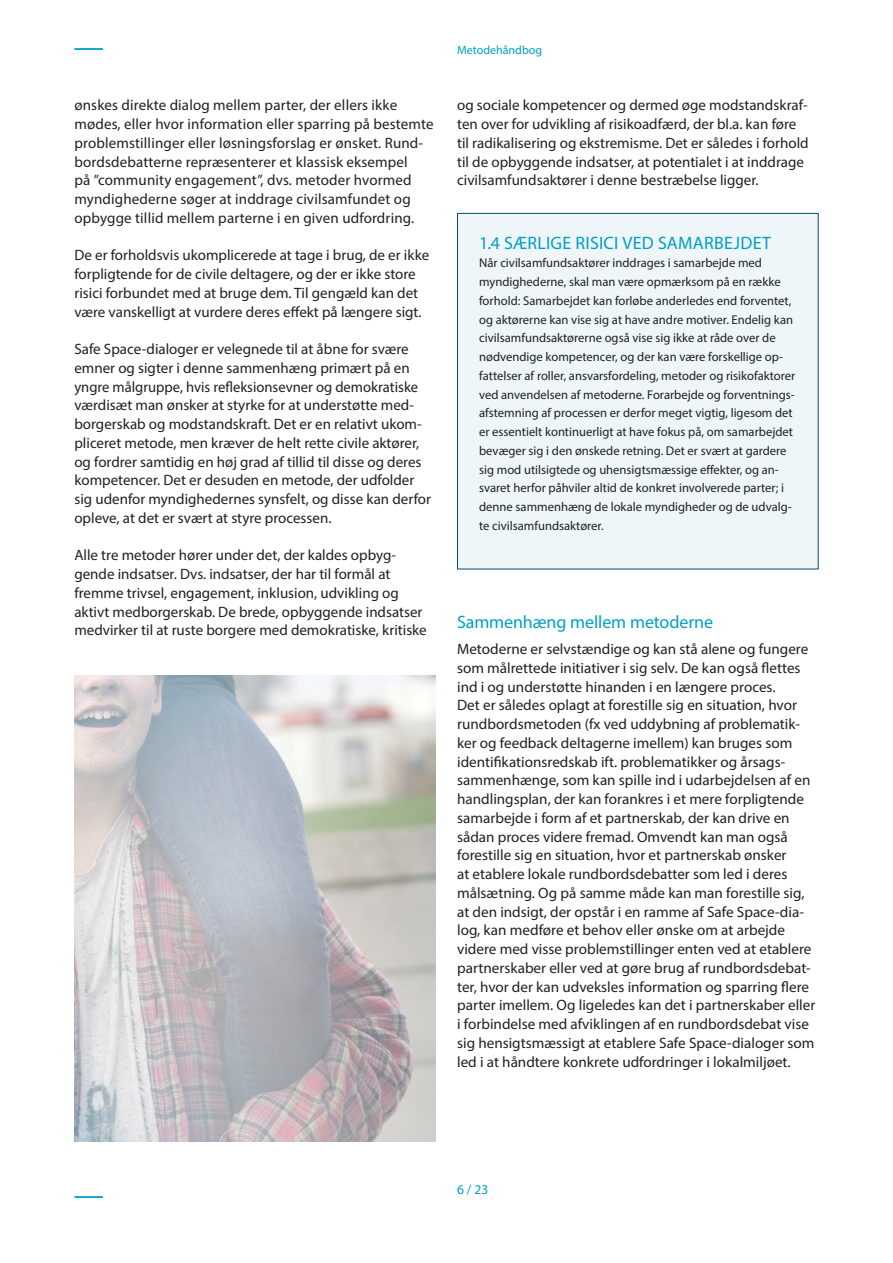
<style>
.page{position:relative;width:893px;height:1263px;background:#fff}
.page>*{position:absolute;margin:0;border:0;box-sizing:border-box;transform-origin:0 0}
.Faktaboks__Overskrif{font:18px "Myriad Pro";letter-spacing:.015em;color:#009fc6}
.Mellemrubrik{font:18px "Myriad Pro";letter-spacing:-.005em;color:#009fc6}
.Brødtekst{font:15px/18.8px "Myriad Pro";color:#231f20}
.t1{font:13.5px "Myriad Pro";color:#009fc6}
.Faktaboks__Brødtekst{font:12.75px/18.8px "Myriad Pro";color:#231f20}
.t2{font:12px "Myriad Pro";color:#009fc6}
</style>
<div class="page">
<hr style="left:74px;top:1196px;width:29px;height:2px;background:#009fc6">
<hr style="left:74px;top:48px;width:29px;height:2px;background:#009fc6">
<img style="left:74px;top:675px;width:362px;height:467px">
<div style="left:457px;top:213px;width:361px;height:356px;background:#eef6f9"></div>
<div style="left:457px;top:213px;width:362px;height:356px;border:1px solid #014f6b"></div>
<p class="Brødtekst" style="left:74px;top:96px;width:361px">ønskes direkte dialog mellem parter, der ellers ikke mødes, eller hvor information eller sparring på bestemte problemstillinger eller løsningsforslag er ønsket. Rund&shy;bordsdebatterne repræsenterer et klassisk eksempel<br>på ”community engagement”, dvs. metoder hvormed myndighederne søger at inddrage civilsamfundet og opbygge tillid mellem parterne i en given udfordring.</p>
<p class="Brødtekst" style="left:74px;top:246px;width:356px">De er forholdsvis ukomplicerede at tage i brug, de er ikke forpligtende for de civile deltagere, og der er ikke store risici forbundet med at bruge dem. Til gengæld kan det være vanskelligt at vurdere deres effekt på længere sigt.</p>
<p class="Brødtekst" style="left:74px;top:339px;width:358px">Safe Space-dialoger er velegnede til at åbne for svære emner og sigter i denne sammenhæng primært på en yngre målgruppe, hvis refleksionsevner og demokratiske værdisæt man ønsker at styrke for at understøtte med&shy;borgerskab og modstandskraft. Det er en relativt ukom&shy;pliceret metode, men kræver de helt rette civile aktører, og fordrer samtidig en høj grad af tillid til disse og deres kompetencer. Det er desuden en metode, der udfolder sig udenfor myndighedernes synsfelt, og disse kan derfor opleve, at det er svært at styre processen.</p>
<p class="Brødtekst" style="left:74px;top:546px;width:354px">Alle tre metoder hører under det, der kaldes opbyg&shy;gende indsatser. Dvs. indsatser, der har til formål at fremme trivsel, engagement, inklusion, udvikling og aktivt medborgerskab. De brede, opbyggende indsatser medvirker til at ruste borgere med demokratiske, kritiske</p>
<p class="t2" style="left:457px;top:43px;width:86px">Metodehåndbog</p>
<p class="Brødtekst" style="left:457px;top:96px;width:353px">og sociale kompetencer og dermed øge modstandskraf&shy;ten over for udvikling af risikoadfærd, der bl.a. kan føre til radikalisering og ekstremisme. Det er således i forhold til de opbyggende indsatser, at potentialet i at inddrage civilsamfundsaktører i denne bestræbelse ligger.</p>
<p class="Faktaboks__Overskrif" style="left:479px;top:231px;width:294px">1.4 SÆRLIGE RISICI VED SAMARBEJDET</p>
<p class="Faktaboks__Brødtekst" style="left:479px;top:253px;width:318px">Når civilsamfundsaktører inddrages i samarbejde med myndighederne, skal man være opmærksom på en række forhold: Samarbejdet kan forløbe anderledes end forventet, og aktørerne kan vise sig at have andre motiver. Endelig kan civilsamfundsaktørerne også vise sig ikke at råde over de nødvendige kompetencer, og der kan være forskellige op&shy;fattelser af roller, ansvarsfordeling, metoder og risikofaktorer ved anvendelsen af metoderne. Forarbejde og forventnings&shy;afstemning af processen er derfor meget vigtig, ligesom det er essentielt kontinuerligt at have fokus på, om samarbejdet bevæger sig i den ønskede retning. Det er svært at gardere sig mod utilsigtede og uhensigtsmæssige effekter, og an&shy;svaret herfor påhviler altid de konkret involverede parter; i denne sammenhæng de lokale myndigheder og de udvalg&shy;te civilsamfundsaktører.</p>
<p class="Mellemrubrik" style="left:457px;top:611px;width:258px">Sammenhæng mellem metoderne</p>
<p class="Brødtekst" style="left:457px;top:639px;width:360px">Metoderne er selvstændige og kan stå alene og fungere som målrettede initiativer i sig selv. De kan også flettes ind i og understøtte hinanden i en længere proces.<br>Det er således oplagt at forestille sig en situation, hvor rundbordsmetoden (fx ved uddybning af problematik&shy;ker og feedback deltagerne imellem) kan bruges som identifikationsredskab ift. problematikker og årsags&shy;sammenhænge, som kan spille ind i udarbejdelsen af en handlingsplan, der kan forankres i et mere forpligtende samarbejde i form af et partnerskab, der kan drive en sådan proces videre fremad. Omvendt kan man også forestille sig en situation, hvor et partnerskab ønsker<br>at etablere lokale rundbordsdebatter som led i deres målsætning. Og på samme måde kan man forestille sig, at den indsigt, der opstår i en ramme af Safe Space-dia&shy;log, kan medføre et behov eller ønske om at arbejde videre med visse problemstillinger enten ved at etablere partnerskaber eller ved at gøre brug af rundbordsdebat&shy;ter, hvor der kan udveksles information og sparring flere parter imellem. Og ligeledes kan det i partnerskaber eller i forbindelse med afviklingen af en rundbordsdebat vise sig hensigtsmæssigt at etablere Safe Space-dialoger som led i at håndtere konkrete udfordringer i lokalmiljøet.</p>
<p class="t1" style="left:457px;top:1181px;width:33px">6 / 23</p>
</div>
